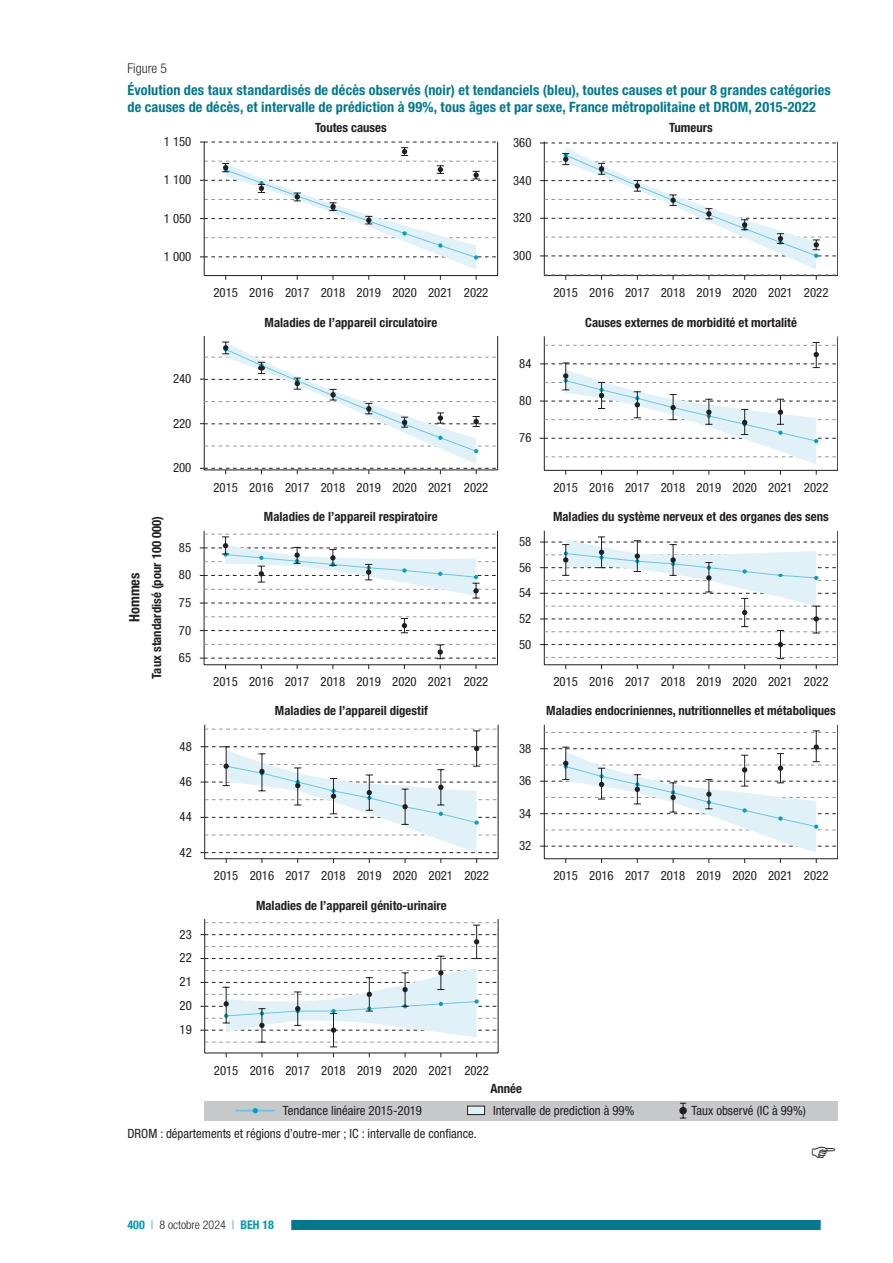
<style>
.page{position:relative;width:893px;height:1263px;background:#fff}
.page>*{position:absolute;margin:0;border:0;box-sizing:border-box;transform-origin:0 0}
.t1{font:700 condensed 14.25px/17.1px "Helvetica Neue LT Std";letter-spacing:.01em;color:#00798d}
.t2{font:700 condensed 14.25px "Helvetica Neue LT Std";color:#231f20}
.t3{font:300 condensed 13.5px "Helvetica Neue LT Std";color:#231f20}
.t4{font:condensed 12.75px "Helvetica Neue LT Std";color:#231f20}
.t5{font:700 condensed 12.75px "Helvetica Neue LT Std";color:#231f20}
.t6{font:300 condensed 12px "Helvetica Neue LT Std";color:#231f20}
.s1{font-weight:700;color:#0096ae}
.s2{color:#0096ae}
</style>
<div class="page">
<div style="left:242px;top:1221px;width:596px;height:9px;background:#00798d"></div>
<div style="left:110px;top:1219px;width:181px;height:12px;background:#fff"></div>
<div style="left:821px;top:1218px;width:34px;height:13px;background:#fff"></div>
<div style="left:204px;top:1101px;width:634px;height:19px;background:#c7c8ca"></div>
<hr style="left:497px;top:142px;width:1px;height:134px;background:#231f20">
<hr style="left:204px;top:275px;width:294px;height:1px;background:#231f20">
<hr style="left:544px;top:142px;width:1px;height:134px;background:#231f20">
<hr style="left:837px;top:142px;width:1px;height:134px;background:#231f20">
<svg style="left:200px;top:142px;width:298px;height:127px"></svg>
<svg style="left:540px;top:143px;width:298px;height:137px"></svg>
<div style="left:467px;top:1106px;width:18px;height:9px;background:#e0f2f7;border:1px solid #231f20"></div>
<div style="left:679px;top:1107px;width:8px;height:7px;border:1px solid #231f20;border-radius:50%"></div>
<svg style="left:680px;top:1103px;width:6px;height:16px"></svg>
<hr style="left:236px;top:1110px;width:38px;height:1px;background:#6cc6de">
<svg style="left:253px;top:1108px;width:5px;height:5px"></svg>
<hr style="left:204px;top:531px;width:1px;height:134px;background:#231f20">
<hr style="left:497px;top:531px;width:1px;height:134px;background:#231f20">
<hr style="left:204px;top:664px;width:293px;height:1px;background:#231f20">
<hr style="left:544px;top:531px;width:1px;height:134px;background:#231f20">
<hr style="left:837px;top:531px;width:1px;height:134px;background:#231f20">
<hr style="left:544px;top:664px;width:294px;height:1px;background:#231f20">
<svg style="left:200px;top:534px;width:638px;height:125px"></svg>
<hr style="left:498px;top:725px;width:1px;height:134px;background:#231f20">
<hr style="left:544px;top:725px;width:1px;height:134px;background:#231f20">
<hr style="left:837px;top:725px;width:1px;height:134px;background:#231f20">
<hr style="left:544px;top:858px;width:294px;height:1px;background:#231f20">
<hr style="left:205px;top:858px;width:293px;height:1px;background:#231f20">
<hr style="left:204px;top:725px;width:1px;height:134px;background:#231f20">
<svg style="left:205px;top:729px;width:293px;height:2px"></svg>
<hr style="left:476px;top:731px;width:1px;height:35px;background:#231f20">
<svg style="left:544px;top:730px;width:294px;height:3px"></svg>
<hr style="left:816px;top:731px;width:1px;height:31px;background:#231f20">
<svg style="left:200px;top:744px;width:638px;height:109px"></svg>
<hr style="left:204px;top:142px;width:1px;height:134px;background:#231f20">
<hr style="left:204px;top:919px;width:1px;height:134px;background:#231f20">
<hr style="left:498px;top:919px;width:1px;height:134px;background:#231f20">
<hr style="left:205px;top:1052px;width:293px;height:1px;background:#231f20">
<hr style="left:440px;top:956px;width:1px;height:33px;background:#231f20">
<svg style="left:205px;top:922px;width:293px;height:4px"></svg>
<hr style="left:476px;top:925px;width:1px;height:33px;background:#231f20">
<svg style="left:200px;top:956px;width:298px;height:3px"></svg>
<svg style="left:200px;top:968px;width:298px;height:79px"></svg>
<svg style="left:200px;top:934px;width:298px;height:13px"></svg>
<hr style="left:204px;top:336px;width:1px;height:134px;background:#231f20">
<hr style="left:497px;top:336px;width:1px;height:134px;background:#231f20">
<svg style="left:200px;top:342px;width:298px;height:132px"></svg>
<hr style="left:544px;top:336px;width:1px;height:134px;background:#231f20">
<hr style="left:837px;top:336px;width:1px;height:134px;background:#231f20">
<hr style="left:544px;top:470px;width:294px;height:1px;background:#231f20">
<svg style="left:540px;top:342px;width:298px;height:122px"></svg>
<p class="t3" style="left:128px;top:61px;width:41px">Figure 5</p>
<p class="t1" style="left:128px;top:81px;width:705px">Évolution des taux standardisés de décès observés (noir) et tendanciels (bleu), toutes causes et pour 8 grandes catégories de causes de décès, et intervalle de prédiction à 99%, tous âges et par sexe, France métropolitaine et DROM, 2015-2022</p>
<p class="t4" style="left:164px;top:134px;width:29px">1 150</p>
<p class="t4" style="left:164px;top:172px;width:29px">1 100</p>
<p class="t4" style="left:164px;top:211px;width:29px">1 050</p>
<p class="t4" style="left:164px;top:249px;width:29px">1 000</p>
<p class="t4" style="left:173px;top:371px;width:20px">240</p>
<p class="t4" style="left:173px;top:416px;width:20px">220</p>
<p class="t4" style="left:173px;top:460px;width:20px">200</p>
<p class="t2" style="left:126px;top:622px;width:51px;rotate:-90deg">Hommes</p>
<p class="t5" style="left:149px;top:679px;width:164px;rotate:-90deg">Taux standardisé (pour 100 000)</p>
<p class="t4" style="left:179px;top:540px;width:14px">85</p>
<p class="t4" style="left:179px;top:567px;width:14px">80</p>
<p class="t4" style="left:179px;top:595px;width:14px">75</p>
<p class="t4" style="left:179px;top:623px;width:14px">70</p>
<p class="t4" style="left:179px;top:650px;width:14px">65</p>
<p class="t4" style="left:180px;top:739px;width:14px">48</p>
<p class="t4" style="left:180px;top:774px;width:14px">46</p>
<p class="t4" style="left:180px;top:809px;width:14px">44</p>
<p class="t4" style="left:180px;top:845px;width:14px">42</p>
<p class="t4" style="left:180px;top:927px;width:14px">23</p>
<p class="t4" style="left:180px;top:950px;width:14px">22</p>
<p class="t4" style="left:180px;top:974px;width:14px">21</p>
<p class="t4" style="left:180px;top:998px;width:14px">20</p>
<p class="t4" style="left:180px;top:1022px;width:14px">19</p>
<p class="t5" style="left:315px;top:120px;width:73px">Toutes causes</p>
<p class="t5" style="left:669px;top:120px;width:45px">Tumeurs</p>
<p class="t4" style="left:513px;top:135px;width:20px">360</p>
<p class="t4" style="left:513px;top:173px;width:20px">340</p>
<p class="t4" style="left:513px;top:210px;width:20px">320</p>
<p class="t4" style="left:513px;top:248px;width:20px">300</p>
<p class="t4" style="left:213px;top:285px;width:276px">2015 2016 2017 2018 2019 2020 2021 2022</p>
<p class="t4" style="left:553px;top:285px;width:276px">2015 2016 2017 2018 2019 2020 2021 2022</p>
<p class="t5" style="left:265px;top:315px;width:174px">Maladies de l’appareil circulatoire</p>
<p class="t5" style="left:585px;top:314px;width:213px">Causes externes de morbidité et mortalité</p>
<p class="t4" style="left:519px;top:356px;width:14px">84</p>
<p class="t4" style="left:519px;top:393px;width:14px">80</p>
<p class="t4" style="left:519px;top:430px;width:14px">76</p>
<p class="t4" style="left:213px;top:480px;width:276px">2015 2016 2017 2018 2019 2020 2021 2022</p>
<p class="t4" style="left:553px;top:480px;width:276px">2015 2016 2017 2018 2019 2020 2021 2022</p>
<p class="t5" style="left:264px;top:509px;width:175px">Maladies de l’appareil respiratoire</p>
<p class="t5" style="left:553px;top:509px;width:277px">Maladies du système nerveux et des organes des sens</p>
<p class="t4" style="left:519px;top:534px;width:14px">58</p>
<p class="t4" style="left:519px;top:560px;width:14px">56</p>
<p class="t4" style="left:519px;top:585px;width:14px">54</p>
<p class="t4" style="left:519px;top:611px;width:14px">52</p>
<p class="t4" style="left:519px;top:637px;width:14px">50</p>
<p class="t4" style="left:213px;top:674px;width:276px">2015 2016 2017 2018 2019 2020 2021 2022</p>
<p class="t4" style="left:553px;top:674px;width:276px">2015 2016 2017 2018 2019 2020 2021 2022</p>
<p class="t5" style="left:275px;top:703px;width:154px">Maladies de l’appareil digestif</p>
<p class="t5" style="left:546px;top:703px;width:291px">Maladies endocriniennes, nutritionnelles et métaboliques</p>
<p class="t4" style="left:519px;top:741px;width:14px">38</p>
<p class="t4" style="left:519px;top:773px;width:14px">36</p>
<p class="t4" style="left:519px;top:806px;width:14px">34</p>
<p class="t4" style="left:519px;top:838px;width:14px">32</p>
<p class="t4" style="left:214px;top:868px;width:276px">2015 2016 2017 2018 2019 2020 2021 2022</p>
<p class="t4" style="left:553px;top:868px;width:276px">2015 2016 2017 2018 2019 2020 2021 2022</p>
<p class="t5" style="left:256px;top:897px;width:192px">Maladies de l’appareil génito-urinaire</p>
<p class="t4" style="left:214px;top:1063px;width:276px">2015 2016 2017 2018 2019 2020 2021 2022</p>
<p class="t5" style="left:490px;top:1080px;width:33px">Année</p>
<p class="t4" style="left:283px;top:1103px;width:141px">Tendance linéaire 2015-2019</p>
<p class="t4" style="left:493px;top:1103px;width:143px">Intervalle de prediction à 99%</p>
<p class="t4" style="left:692px;top:1103px;width:116px">Taux observé (IC à 99%)</p>
<p class="t4" style="left:128px;top:1126px;width:351px">DROM : départements et régions d’outre-mer ; IC : intervalle de confiance.</p>
<p class="t6" style="left:128px;top:1218px;width:148px"><span class="s1">400</span> <span class="s2">|</span> 8 octobre 2024 <span class="s2">|</span> <span class="s1">BEH 18</span></p>
</div>
